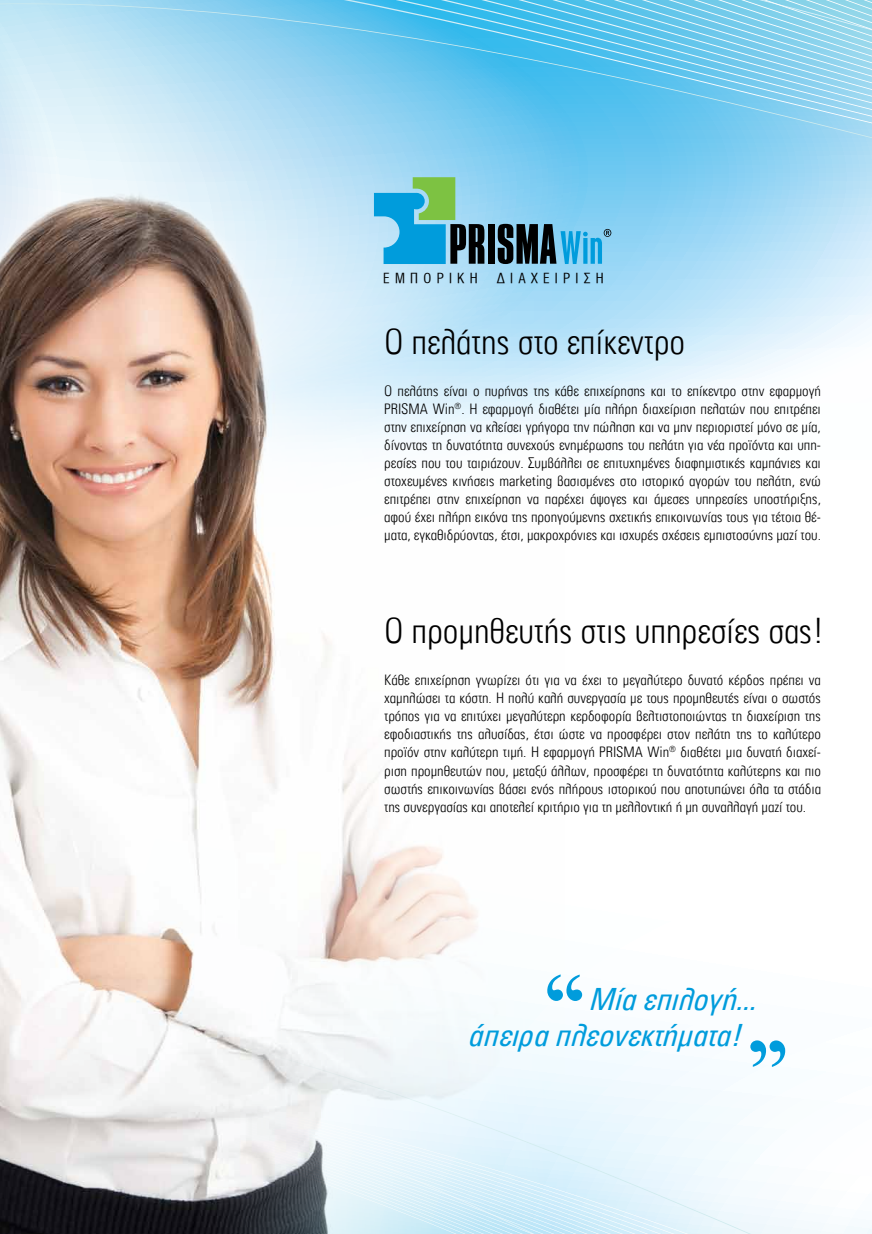
<style>
.page{position:relative;width:872px;height:1234px;background:#fff}
.page>*{position:absolute;margin:0;border:0;box-sizing:border-box;transform-origin:0 0}
.t1{font:300 36px "PF Univers Plus Condensed";color:#000}
.t2{font:italic 31.5px/36.8px "PF Univers Plus Condensed";color:#009cdc}
.t3{font:300 15px/18px "PF Univers Plus Condensed";color:#000;text-align:justify}
.t4{font:13.95px "UB Helvetica Cond";letter-spacing:.38em;color:#000}
</style>
<div class="page">
<svg style="left:564px;top:312px;width:308px;height:111px"></svg>
<svg style="left:0;top:45px;width:872px;height:267px;background:#a8dbf5"></svg>
<svg style="left:0;top:0;width:343px;height:45px;background:#9dd7f1"></svg>
<svg style="left:343px;top:0;width:529px;height:123px;background:#6dc9ee"></svg>
<svg style="left:564px;top:993px;width:308px;height:240px"></svg>
<svg style="left:564px;top:1060px;width:124px;height:173px"></svg>
<img style="left:0;top:138px;width:564px;height:1095px">
<svg style="left:374px;top:177px;width:237px;height:87px;background:#5ea8bf"></svg>
<svg style="left:547px;top:974px;width:35px;height:26px"></svg>
<svg style="left:750px;top:1040px;width:35px;height:26px"></svg>
<p class="t4" style="left:383px;top:271px;width:96px">ΕΜΠΟΡΙΚΗ</p>
<p class="t4" style="left:497px;top:271px;width:108px">ΔΙΑΧΕΙΡIΣΗ</p>
<h1 class="t1" style="left:384px;top:320px;width:302px">O πελάτης στο επίκεντρο</h1>
<p class="t3" style="left:384px;top:382px;width:438px">Ο πελάτης είναι ο πυρήνας της κάθε επιχείρησης και το επίκεντρο στην εφαρμογή PRISMA Win<sup>®</sup>. Η εφαρμογή διαθέτει μία πλήρη διαχείριση πελατών που επιτρέπει στην επιχείρηση να κλείσει γρήγορα την πώληση και να μην περιοριστεί μόνο σε μία, δίνοντας τη δυνατότητα συνεχούς ενημέρωσης του πελάτη για νέα προϊόντα και υπη&shy;ρεσίες που του ταιριάζουν. Συμβάλλει σε επιτυχημένες διαφημιστικές καμπάνιες και στοχευμένες κινήσεις marketing βασισμένες στο ιστορικό αγορών του πελάτη, ενώ επιτρέπει στην επιχείρηση να παρέχει άψογες και άμεσες υπηρεσίες υποστήριξης, αφού έχει πλήρη εικόνα της προηγούμενης σχετικής επικοινωνίας τους για τέτοια θέ&shy;ματα, εγκαθιδρύοντας, έτσι, μακροχρόνιες και ισχυρές σχέσεις εμπιστοσύνης μαζί του.</p>
<h1 class="t1" style="left:384px;top:609px;width:441px">O προμηθευτής στις υπηρεσίες σας!</h1>
<p class="t3" style="left:384px;top:671px;width:438px">Κάθε επιχείρηση γνωρίζει ότι για να έχει το μεγαλύτερο δυνατό κέρδος πρέπει να χαμηλώσει τα κόστη. H πολύ καλή συνεργασία με τους προμηθευτές είναι ο σωστός τρόπος για να επιτύχει μεγαλύτερη κερδοφορία βελτιστοποιώντας τη διαχείριση της εφοδιαστικής της αλυσίδας, έτσι ώστε να προσφέρει στον πελάτη της το καλύτερο προϊόν στην καλύτερη τιμή. Η εφαρμογή PRISMA Win<sup>®</sup> διαθέτει μια δυνατή διαχεί&shy;ριση προμηθευτών που, μεταξύ άλλων, προσφέρει τη δυνατότητα καλύτερης και πιο σωστής επικοινωνίας βάσει ενός πλήρους ιστορικού που αποτυπώνει όλα τα στάδια της συνεργασίας και αποτελεί κριτήριο για τη μελλοντική ή μη συναλλαγή μαζί του.</p>
<h2 class="t2" style="left:467px;top:979px;width:300px;text-indent:121px">Μίαεπιλογή... άπειραπλεονεκτήματα!</h2>
</div>
